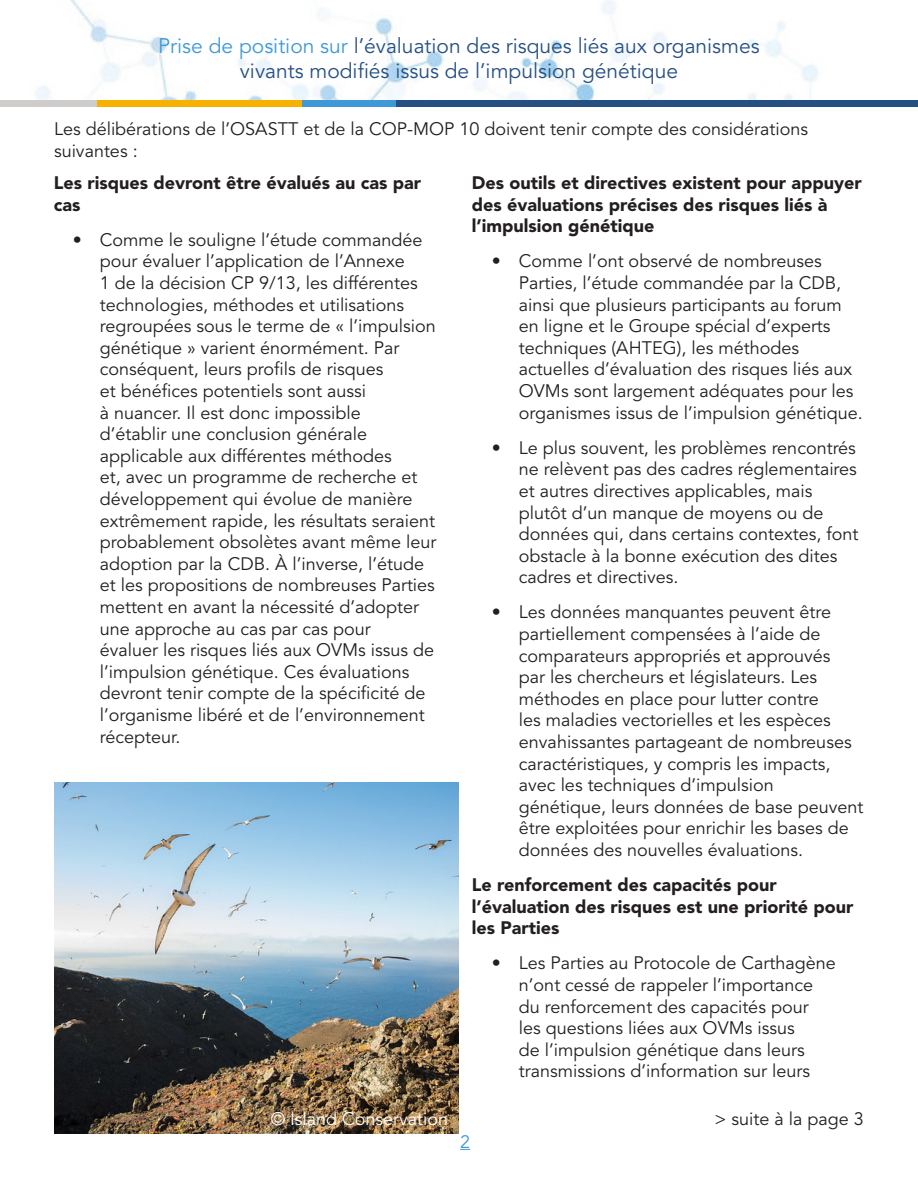
<style>
.page{position:relative;width:918px;height:1188px;background:#fff}
.page>*{position:absolute;margin:0;border:0;box-sizing:border-box;transform-origin:0 0}
.t1{font:21px "Avenir LT Std";color:#265082}
.Body{font:18px/21.6px "Avenir LT Std";color:#231f20}
.Body_bold{font:900 18px/21.6px "Avenir LT Std";color:#231f20}
.Body-2{font:18px "Avenir LT Std";color:#fff}
.Body-3{font:18px "Avenir LT Std";color:#3f99d7}
.s1{color:#3f99d7}
</style>
<div class="page">
<img style="left:54px;top:783px;width:405px;height:351px">
<img style="left:36px;top:0;width:783px;height:100px">
<div style="left:0;top:100px;width:97px;height:6px;background:#cecdcb"></div>
<div style="left:97px;top:100px;width:205px;height:6px;background:#f5b201"></div>
<div style="left:302px;top:100px;width:95px;height:6px;background:#3f99d7"></div>
<div style="left:397px;top:100px;width:521px;height:6px;background:#265082"></div>
<p class="t1" style="left:158px;top:33px;width:603px"><span class="s1">Prise de position sur</span> l’évaluation des risques liés aux organismes</p>
<p class="t1" style="left:240px;top:58px;width:440px">vivants modifiés issus de l’impulsion génétique</p>
<p class="Body" style="left:54px;top:118px;width:756px">Les délibérations de l’OSASTT et de la COP-MOP 10 doivent tenir compte des considérations suivantes :</p>
<p class="Body_bold" style="left:54px;top:172px;width:369px">Les risques devront être évalués au cas par cas</p>
<p class="Body" style="left:100px;top:229px;width:338px;text-indent:-27px">• Comme le souligne l’étude commandée pour évaluer l’application de l’Annexe<br>1 de la décision CP 9/13, les différentes technologies, méthodes et utilisations regroupées sous le terme de « l’impulsion génétique » varient énormément. Par conséquent, leurs profils de risques<br>et bénéfices potentiels sont aussi<br>à nuancer. Il est donc impossible<br>d’établir une conclusion générale applicable aux différentes méthodes<br>et, avec un programme de recherche et développement qui évolue de manière extrêmement rapide, les résultats seraient probablement obsolètes avant même leur adoption par la CDB. À l’inverse, l’étude et les propositions de nombreuses Parties mettent en avant la nécessité d’adopter une approche au cas par cas pour<br>évaluer les risques liés aux OVMs issus de l’impulsion génétique. Ces évaluations devront tenir compte de la spécificité de l’organisme libéré et de l’environnement récepteur.</p>
<p class="Body-2" style="left:271px;top:1109px;width:179px">© Island Conservation</p>
<p class="Body_bold" style="left:472px;top:172px;width:391px">Des outils et directives existent pour appuyer des évaluations précises des risques liés à l’impulsion génétique</p>
<p class="Body" style="left:519px;top:251px;width:346px;text-indent:-27px">• Comme l’ont observé de nombreuses Parties, l’étude commandée par la CDB, ainsi que plusieurs participants au forum en ligne et le Groupe spécial d’experts techniques (AHTEG), les méthodes actuelles d’évaluation des risques liés aux OVMs sont largement adéquates pour les organismes issus de l’impulsion génétique.</p>
<p class="Body" style="left:519px;top:437px;width:341px;text-indent:-27px">• Le plus souvent, les problèmes rencontrés ne relèvent pas des cadres réglementaires et autres directives applicables, mais plutôt d’un manque de moyens ou de données qui, dans certains contextes, font obstacle à la bonne exécution des dites cadres et directives.</p>
<p class="Body" style="left:519px;top:602px;width:346px;text-indent:-27px">• Les données manquantes peuvent être partiellement compensées à l’aide de comparateurs appropriés et approuvés<br>par les chercheurs et législateurs. Les méthodes en place pour lutter contre<br>les maladies vectorielles et les espèces envahissantes partageant de nombreuses caractéristiques, y compris les impacts, avec les techniques d’impulsion génétique, leurs données de base peuvent être exploitées pour enrichir les bases de données des nouvelles évaluations.</p>
<p class="Body_bold" style="left:472px;top:874px;width:383px">Le renforcement des capacités pour l’évaluation des risques est une priorité pour les Parties</p>
<p class="Body" style="left:519px;top:953px;width:318px;text-indent:-27px">• Les Parties au Protocole de Carthagène n’ont cessé de rappeler l’importance du renforcement des capacités pour<br>les questions liées aux OVMs issus<br>de l’impulsion génétique dans leurs transmissions d’information sur leurs</p>
<p class="Body" style="left:715px;top:1109px;width:151px">&gt; suite à la page 3</p>
<p class="Body-3" style="left:460px;top:1131px;width:12px">2</p>
</div>
